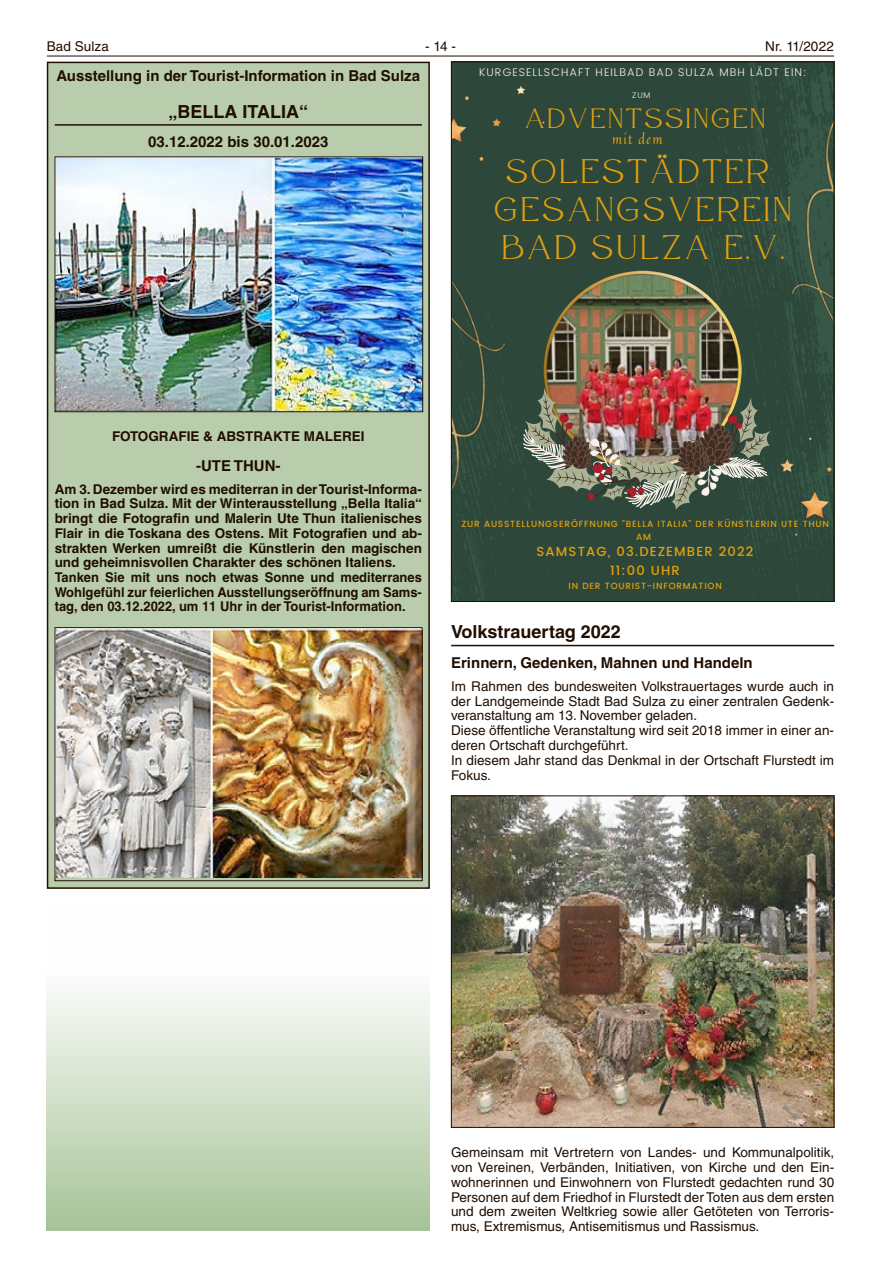
<style>
.page{position:relative;width:881px;height:1263px;background:#fff}
.page>*{position:absolute;margin:0;border:0;box-sizing:border-box;transform-origin:0 0}
.t1{font:34.05px/38.2px "Atteron";letter-spacing:.095em;color:#e1a10b;text-align:center}
.t2{font:27.9px "Atteron";letter-spacing:.095em;color:#e1a10b}
.t3{font:700 18px "Helvetica LT";color:#200e00}
.t4{font:700 15px "Helvetica LT";color:#200e00}
.t5{font:13.5px/14.9px "Helvetica LT";color:#200e00}
.t6{font:700 13.5px/14.7px "Helvetica LT";color:#200e00}
.t7{font:13.5px "Quintessential";letter-spacing:.095em;color:#e1a10b}
.t8{font:500 13.05px/18.3px "Poppins";letter-spacing:.085em;color:#e1a10b;text-align:center}
.t9{font:300 11.1px "Poppins";letter-spacing:.095em;color:#faf2e9}
.t10{font:500 9px/12.3px "Poppins";letter-spacing:.085em;color:#e1a10b;text-align:center}
.t11{font:300 8.25px "Poppins";color:#faf2e9}
</style>
<div class="page">
<hr style="left:47px;top:56px;width:786px;height:1px;background:#200e00">
<hr style="left:451px;top:645px;width:382px;height:1px;background:#200e00">
<div style="left:451px;top:62px;width:382px;height:540px;background:#2d473a"></div>
<svg style="left:678px;top:64px;width:153px;height:216px"></svg>
<img style="left:578px;top:271px;width:163px;height:24px">
<img style="left:453px;top:295px;width:378px;height:305px">
<img style="left:453px;top:86px;width:91px;height:75px">
<img style="left:780px;top:423px;width:51px;height:116px">
<img style="left:453px;top:282px;width:97px;height:209px">
<img style="left:742px;top:121px;width:89px;height:224px">
<img style="left:453px;top:798px;width:378px;height:327px">
<div style="left:451px;top:796px;width:382px;height:331px;border:1px solid #200e00"></div>
<div style="left:48px;top:62px;width:381px;height:826px;background:#b9cdac"></div>
<hr style="left:55px;top:124px;width:367px;height:2px;background:#200e00">
<img style="left:57px;top:159px;width:364px;height:251px">
<div style="left:55px;top:157px;width:368px;height:255px;border:1px solid #200e00"></div>
<img style="left:57px;top:629px;width:363px;height:249px">
<div style="left:55px;top:627px;width:367px;height:254px;border:1px solid #200e00"></div>
<div style="left:47px;top:62px;width:382px;height:827px;border:2px solid #200e00"></div>
<div style="left:47px;top:905px;width:382px;height:326px;background:linear-gradient(to bottom,#fff,#a9c59a)"></div>
<p class="t5" style="left:47px;top:39px;width:64px">Bad Sulza</p>
<p class="t5" style="left:425px;top:39px;width:32px">- 14 -</p>
<p class="t5" style="left:765px;top:39px;width:70px">Nr. 11/2022</p>
<p class="t4" style="left:56px;top:67px;width:365px">Ausstellung in der Tourist-Information in Bad Sulza</p>
<h3 class="t3" style="left:168px;top:100px;width:141px">„BELLA ITALIA“</h3>
<p class="t4" style="left:148px;top:132px;width:182px">03.12.2022 bis 30.01.2023</p>
<p class="t9" style="left:479px;top:64px;width:328px">KURGESELLSCHAFT HEILBAD BAD SULZA MBH LÄDT EIN:</p>
<p class="t11" style="left:632px;top:89px;width:20px">ZUM</p>
<h2 class="t2" style="left:524px;top:98px;width:242px">ADVENTSSINGEN</h2>
<p class="t7" style="left:611px;top:128px;width:52px">mit dem</p>
<h1 class="t1" style="left:494px;top:149px;width:298px">SOLESTÄDTER<br>GESANGSVEREIN<br>BAD SULZA e.V.</h1>
<p class="t6" style="left:112px;top:429px;width:254px">FOTOGRAFIE &amp; ABSTRAKTE MALEREI</p>
<p class="t4" style="left:196px;top:456px;width:86px">-UTE THUN-</p>
<p class="t6" style="left:55px;top:481px;width:368px">Am 3. Dezember wird es mediterran in der Tourist-Informa&shy;tion in Bad Sulza. Mit der Winterausstellung „Bella Italia“ bringt die Fotografin und Malerin Ute Thun italienisches Flair in die Toskana des Ostens. Mit Fotografien und ab&shy;strakten Werken umreißt die Künstlerin den magischen und geheimnisvollen Charakter des schönen Italiens.<br>Tanken Sie mit uns noch etwas Sonne und mediterranes Wohlgefühl zur feierlichen Ausstellungseröffnung am Sams&shy;tag, den 03.12.2022, um 11 Uhr in der Tourist-Information.</p>
<p class="t10" style="left:461px;top:518px;width:369px">ZUR AUSSTELLUNGSERÖFFNUNG "BELLA ITALIA" DER KÜNSTLERIN UTE THUN<br>AM</p>
<p class="t8" style="left:536px;top:543px;width:218px">SAMSTAG, 03.DEZEMBER 2022<br>11:00 UHR</p>
<p class="t10" style="left:568px;top:580px;width:155px">IN DER TOURIST-INFORMATION</p>
<h3 class="t3" style="left:451px;top:621px;width:171px">Volkstrauertag 2022</h3>
<p class="t4" style="left:451px;top:653px;width:303px">Erinnern, Gedenken, Mahnen und Handeln</p>
<p class="t5" style="left:451px;top:679px;width:384px">Im Rahmen des bundesweiten Volkstrauertages wurde auch in der Landgemeinde Stadt Bad Sulza zu einer zentralen Gedenk&shy;veranstaltung am 13. November geladen.<br>Diese öffentliche Veranstaltung wird seit 2018 immer in einer an&shy;deren Ortschaft durchgeführt.<br>In diesem Jahr stand das Denkmal in der Ortschaft Flurstedt im Fokus.</p>
<p class="t5" style="left:451px;top:1145px;width:384px;text-align:justify">Gemeinsam mit Vertretern von Landes- und Kommunalpolitik, von Vereinen, Verbänden, Initiativen, von Kirche und den Ein&shy;wohnerinnen und Einwohnern von Flurstedt gedachten rund 30<br>Personen auf dem Friedhof in Flurstedt der Toten aus dem ersten und dem zweiten Weltkrieg sowie aller Getöteten von Terroris&shy;mus, Extremismus, Antisemitismus und Rassismus.</p>
</div>
